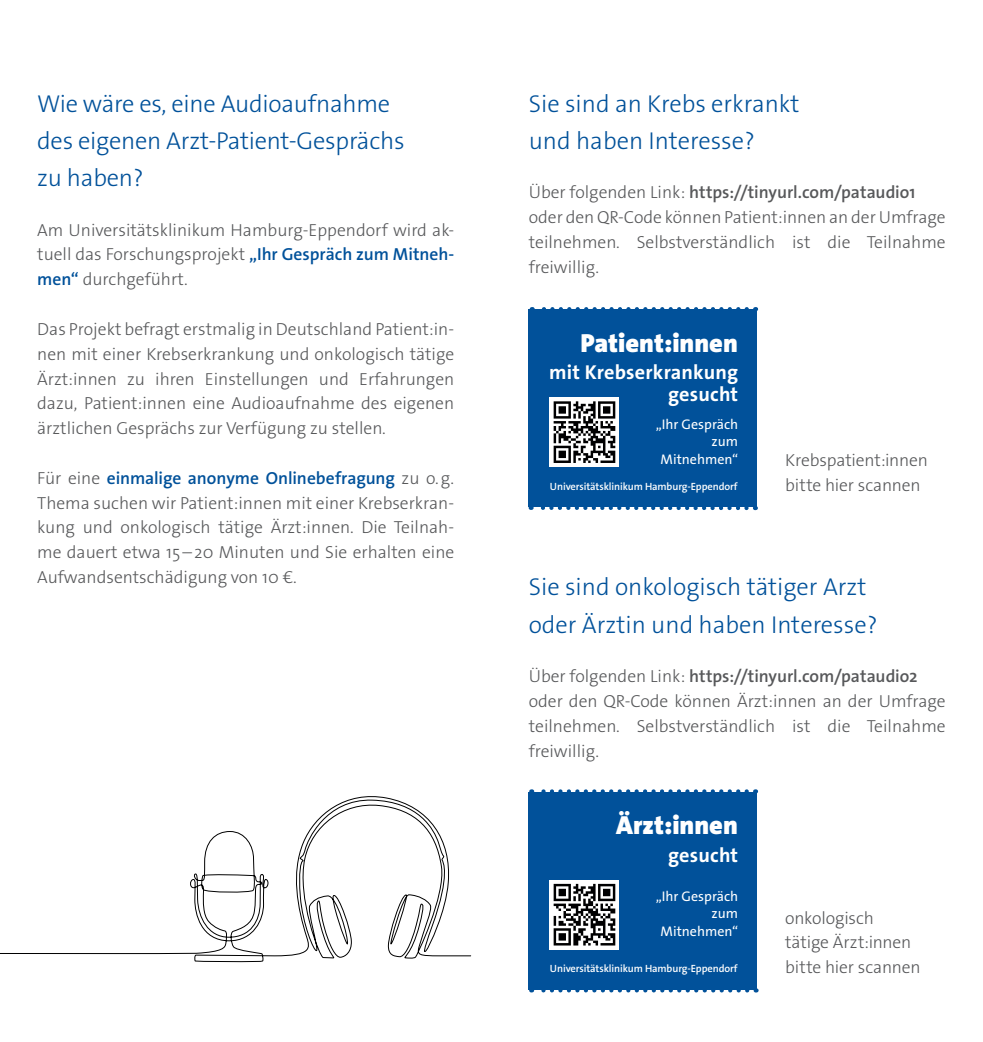
<style>
.page{position:relative;width:983px;height:1042px;background:#fff}
.page>*{position:absolute;margin:0;border:0;box-sizing:border-box;transform-origin:0 0}
.t1{font:900 26.25px "The Sans Os F";color:#fff}
.t2{font:300 24.5px/37.3px "The Sans Os F";color:#01519a}
.t3{font:700 20.12px/21.5px "The Sans Os F";letter-spacing:.01em;color:#fff;text-align:right}
.t4{font:300 17.5px/24.8px "The Sans Os F";color:#57585a}
.t5{font:14px/17.5px "The Sans Os F";color:#fff;text-align:right}
.t6{font:600 10.5px "The Sans Os F";letter-spacing:-.01em;color:#fff}
.s1{font-weight:600;color:#01519a}
.s2{font-weight:600}
</style>
<div class="page">
<div style="left:528px;top:309px;width:228px;height:198px;background:#01519a"></div>
<div style="left:550px;top:397px;width:68px;height:70px;background:#fff"></div>
<svg style="left:615px;top:401px;width:1px;height:62px"></svg>
<svg style="left:553px;top:401px;width:62px;height:62px"></svg>
<svg style="left:530px;top:507px;width:216px;height:3px"></svg>
<svg style="left:531px;top:307px;width:215px;height:2px"></svg>
<div style="left:528px;top:792px;width:228px;height:198px;background:#01519a"></div>
<div style="left:550px;top:880px;width:68px;height:69px;background:#fff"></div>
<svg style="left:553px;top:883px;width:63px;height:63px"></svg>
<svg style="left:553px;top:884px;width:62px;height:61px"></svg>
<svg style="left:531px;top:990px;width:216px;height:2px"></svg>
<svg style="left:531px;top:789px;width:215px;height:3px"></svg>
<svg style="left:0;top:796px;width:471px;height:166px"></svg>
<h2 class="t2" style="left:37px;top:85px;width:369px">Wie wäre es, eine Audioaufnahme des eigenen Arzt-Patient-Gesprächs zu haben?</h2>
<p class="t4" style="left:37px;top:217px;width:418px;text-align:justify">Am Universitätsklinikum Hamburg-Eppendorf wird ak&shy;tuell das Forschungsprojekt <span class="s1">„Ihr Gespräch zum Mitneh&shy;men“</span> durchgeführt.</p>
<p class="t4" style="left:37px;top:317px;width:418px;text-align:justify">Das Projekt befragt erstmalig in Deutschland Patient:in&shy;nen mit einer Krebserkrankung und onkologisch tätige Ärzt:innen zu ihren Einstellungen und Erfahrungen dazu, Patient:innen eine Audioaufnahme des eigenen ärztlichen Gesprächs zur Verfügung zu stellen.</p>
<p class="t4" style="left:37px;top:465px;width:418px;text-align:justify">Für eine <span class="s1">einmalige anonyme Onlinebefragung</span> zu o.g.<br>Thema suchen wir Patient:innen mit einer Krebserkran&shy;kung und onkologisch tätige Ärzt:innen. Die Teilnah&shy;me dauert etwa 15–20 Minuten und Sie erhalten eine Aufwandsentschädigung von 10 €.</p>
<p class="t6" style="left:550px;top:479px;width:189px">Universitätsklinikum Hamburg-Eppendorf</p>
<h2 class="t2" style="left:528px;top:85px;width:272px">Sie sind an Krebs erkrankt und haben Interesse?</h2>
<p class="t4" style="left:528px;top:180px;width:418px">Über folgenden Link: <span class="s2">https://tinyurl.com/pataudio1 </span>oder den QR-Code können Patient:innen an der Umfrage teilnehmen. Selbstverständlich ist die Teilnahme freiwillig.</p>
<h1 class="t1" style="left:580px;top:326px;width:159px">Patient:innen</h1>
<p class="t3" style="left:549px;top:362px;width:191px">mit Krebserkrankung gesucht</p>
<p class="t5" style="left:655px;top:415px;width:84px">„Ihr Gespräch zum<br>Mitnehmen“</p>
<p class="t4" style="left:785px;top:448px;width:144px">Krebspatient:innen bitte hier scannen</p>
<h2 class="t2" style="left:528px;top:569px;width:350px">Sie sind onkologisch tätiger Arzt oder Ärztin und haben Interesse?</h2>
<p class="t4" style="left:528px;top:664px;width:418px">Über folgenden Link: <span class="s2">https://tinyurl.com/pataudio2 </span>oder den QR-Code können Ärzt:innen an der Umfrage teilnehmen. Selbstverständlich ist die Teilnahme freiwillig.</p>
<h1 class="t1" style="left:616px;top:808px;width:123px">Ärzt:innen</h1>
<p class="t3" style="left:668px;top:844px;width:72px">gesucht</p>
<p class="t5" style="left:655px;top:887px;width:84px">„Ihr Gespräch zum<br>Mitnehmen“</p>
<p class="t6" style="left:550px;top:962px;width:189px">Universitätsklinikum Hamburg-Eppendorf</p>
<p class="t4" style="left:785px;top:906px;width:137px">onkologisch tätige Ärzt:innen bitte hier scannen</p>
</div>
